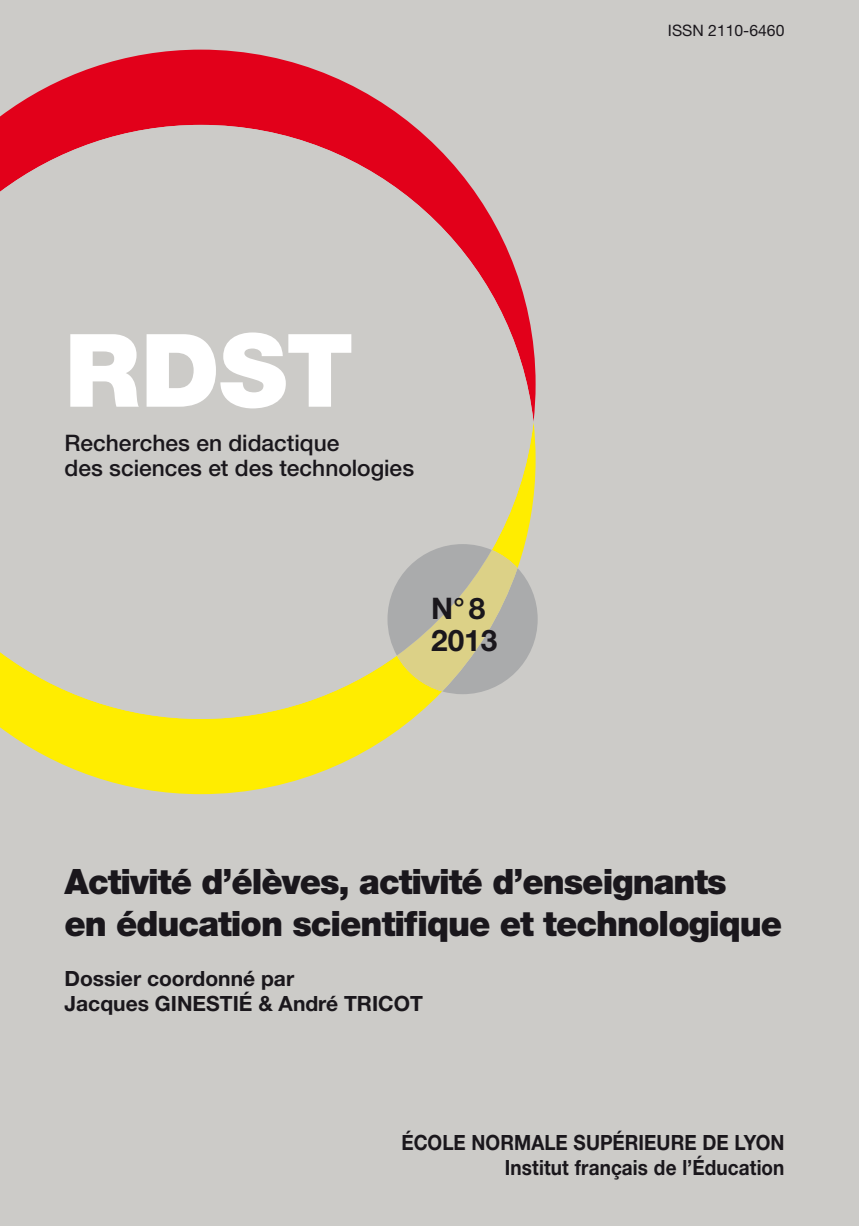
<style>
.page{position:relative;width:859px;height:1226px;background:#fff}
.page>*{position:absolute;margin:0;border:0;box-sizing:border-box;transform-origin:0 0}
.t1{font:900 101.5px "Helvetica Neue LT Std";color:#fff}
.t2{font:900 35px/42px "Helvetica Neue LT Std";letter-spacing:-.03em;color:#1a171c}
.t3{font:700 29.75px/31.5px "Helvetica Neue LT Std";color:#1a171c}
.t4{font:500 22.75px/24.5px "Helvetica Neue LT Std";color:#1a171c}
.Normal_e{font:700 21px/25.4px "Helvetica Neue LT Std";color:#1a171c;text-align:right;scale:.9 1}
.Normal_e-2{font:700 21px/25.2px "Helvetica Neue LT Std";color:#1a171c}
.t5{font:15.75px "Helvetica Neue LT Std";color:#1a171c}
</style>
<div class="page">
<div style="left:0;top:0;width:858px;height:1225px;background:#cccbc8"></div>
<svg style="left:0;top:422px;width:535px;height:372px;fill:#ffed00"></svg>
<svg style="left:0;top:50px;width:535px;height:372px;fill:#e2001a"></svg>
<svg style="left:0;top:125px;width:533px;height:593px"></svg>
<svg style="left:387px;top:544px;width:150px;height:150px;background:#c3bf99"></svg>
<p class="t1" style="left:64px;top:310px;width:290px">RDST</p>
<p class="t4" style="left:64px;top:430px;width:351px">Recherches en didactique<br>des sciences et des technologies</p>
<p class="t3" style="left:431px;top:592px;width:68px">N°8<br>2013</p>
<p class="t5" style="left:667px;top:21px;width:118px">ISSN 2110-6460</p>
<p class="t2" style="left:64px;top:859px;width:718px">Activité d’élèves, activité d’enseignants<br>en éducation scientifique et technologique</p>
<p class="Normal_e-2" style="left:64px;top:965px;width:360px">Dossier coordonné par<br>Jacques GINESTIÉ &amp; André TRICOT</p>
<p class="Normal_e" style="left:401px;top:1129px;width:427px">ÉCOLE NORMALE SUPÉRIEURE DE LYON<br>Institut français de l’Éducation</p>
</div>
